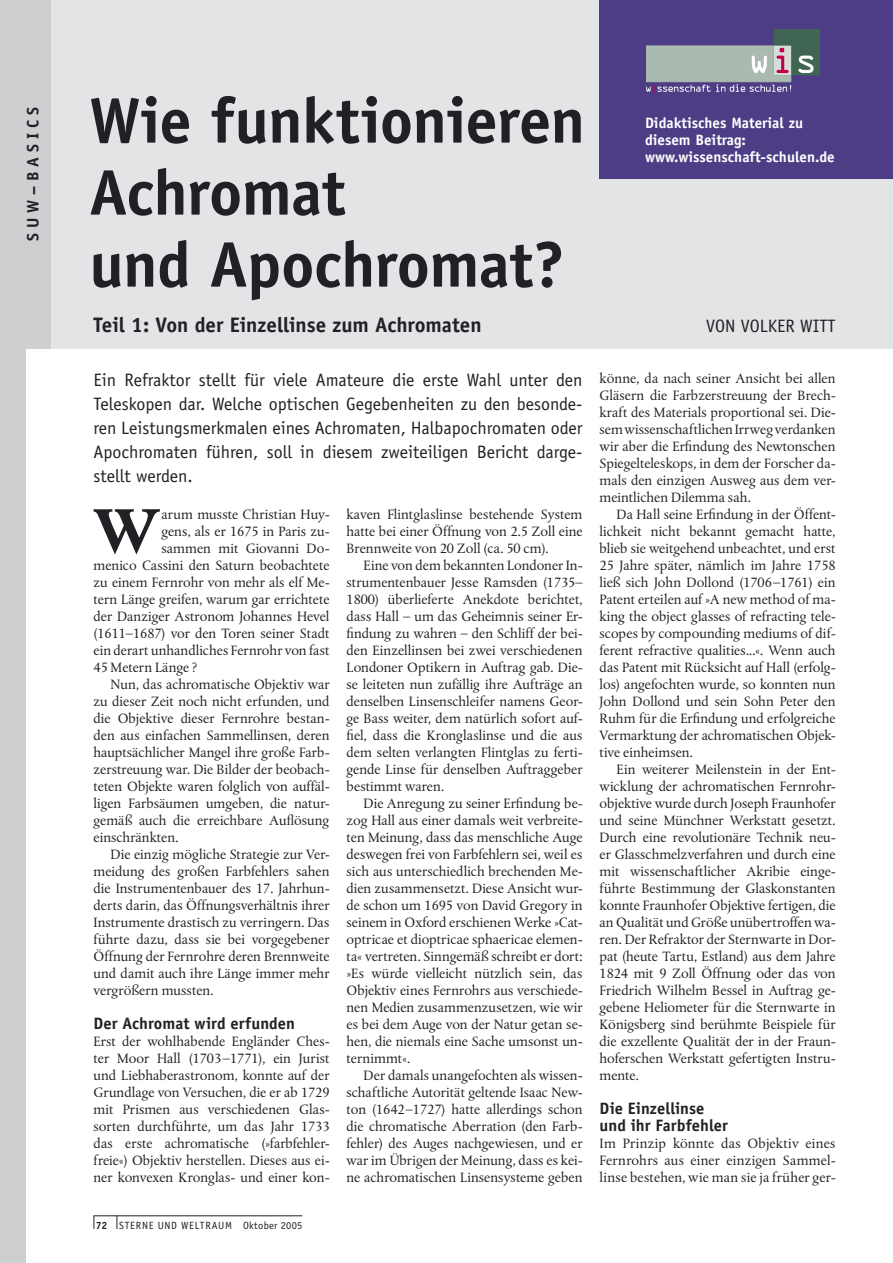
<style>
.page{position:relative;width:893px;height:1263px;background:#fff}
.page>*{position:absolute;margin:0;border:0;box-sizing:border-box;transform-origin:0 0}
.Grundtext-Initial{font:700 64.65px "DTL Albertina T";color:#212125}
.Überschrift-Artikel{font:700 64.5px/72px "Officina Sans";letter-spacing:-.01em;color:#212125}
.Untertitel{font:700 21px "Officina Sans";color:#212125}
.Einleitung{font:18px/24px "Officina Sans";color:#212125;text-align:justify}
.Zwischentitel{font:700 16.5px/17px "Officina Sans";letter-spacing:.005em;color:#212125}
.Grundtext{font:700 16.5px "Officina Sans";letter-spacing:.3em;color:#212125}
.t1{font:700 15px/17px "Officina Sans";color:#fff}
.Grundtext-2{font:14.25px/17px "DTL Albertina T";color:#212125;text-align:justify}
.Grundtext-ohneEinzug{font:14.25px/17px "DTL Albertina T";color:#212125;text-align:justify}
.Grundtext-Initial-2{font:14.25px "DTL Albertina T";color:#212125}
.t2{font:10.5px "Officina Sans";letter-spacing:.055em;color:#212125}
.s1{font-weight:700}
</style>
<div class="page">
<hr style="left:94px;top:1215px;width:208px;height:1px;background:#212125">
<svg style="left:117px;top:1216px;width:1px;height:13px"></svg>
<svg style="left:94px;top:1216px;width:1px;height:13px"></svg>
<div style="left:0;top:0;width:893px;height:349px;background:#e3e4e5"></div>
<div style="left:0;top:0;width:26px;height:1263px;background:#cdcfd1"></div>
<div style="left:25px;top:0;width:26px;height:349px;background:#cdcfd1"></div>
<div style="left:600px;top:0;width:293px;height:178px;background:#4c3d85"></div>
<svg style="left:646px;top:29px;width:174px;height:63px"></svg>
<p class="Grundtext" style="left:23px;top:241px;width:136px;rotate:-90deg">SUW–BASICS</p>
<p class="Überschrift-Artikel" style="left:89px;top:84px;width:497px">Wie funktionieren<br>Achromat<br>und Apochromat?</p>
<p class="Untertitel" style="left:94px;top:311px;width:390px">Teil 1: Von der Einzellinse zum Achromaten</p>
<p class="Einleitung" style="left:706px;top:314px;width:131px">VON VOLKER WITT</p>
<p class="t1" style="left:645px;top:115px;width:160px">Didaktisches Material zu diesem Beitrag:</p>
<p class="t1" style="left:645px;top:149px;width:191px">www.wissenschaft-schulen.de</p>
<p class="Einleitung" style="left:94px;top:368px;width:491px">Ein Refraktor stellt für viele Amateure die erste Wahl unter den Teleskopen dar. Welche optischen Gegebenheiten zu den besonde&shy;ren Leistungsmerkmalen eines Achromaten, Halbapochromaten oder Apochromaten führen, soll in diesem zweiteiligen Bericht darge&shy;stellt werden.</p>
<p class="Grundtext-Initial" style="left:94px;top:489px;width:68px">W</p>
<p class="Grundtext-Initial-2" style="left:161px;top:506px;width:170px">arum musste Christian Huy-</p>
<p class="Grundtext-Initial-2" style="left:161px;top:523px;width:170px">gens, als er 1675 in Paris zu-</p>
<p class="Grundtext-Initial-2" style="left:161px;top:540px;width:170px">sammen mit Giovanni Do-</p>
<p class="Grundtext-Initial-2" style="left:94px;top:557px;width:237px">menico Cassini den Saturn beobachtete</p>
<p class="Grundtext-Initial-2" style="left:94px;top:574px;width:237px">zu einem Fernrohr von mehr als elf Me-</p>
<p class="Grundtext-Initial-2" style="left:94px;top:591px;width:237px">tern Länge greifen, warum gar errichtete</p>
<p class="Grundtext-Initial-2" style="left:94px;top:608px;width:237px">der Danziger Astronom Johannes Hevel</p>
<p class="Grundtext-Initial-2" style="left:94px;top:625px;width:237px">(1611–1687) vor den Toren seiner Stadt</p>
<p class="Grundtext-Initial-2" style="left:94px;top:642px;width:238px">ein derart unhandliches Fernrohr von fast</p>
<p class="Grundtext-Initial-2" style="left:94px;top:659px;width:105px">45 Metern Länge ?</p>
<p class="Grundtext-2" style="left:94px;top:676px;width:238px;text-indent:17px">Nun, das achromatische Objektiv war zu dieser Zeit noch nicht erfunden, und die Objektive dieser Fernrohre bestan&shy;den aus einfachen Sammellinsen, deren hauptsächlicher Mangel ihre große Farb&shy;zerstreuung war. Die Bilder der beobach&shy;teten Objekte waren folglich von auffäl&shy;ligen Farbsäumen umgeben, die natur&shy;gemäß auch die erreichbare Auflösung einschränkten.</p>
<p class="Grundtext-2" style="left:94px;top:846px;width:238px;text-indent:17px">Die einzig mögliche Strategie zur Ver&shy;meidung des großen Farbfehlers sahen die Instrumentenbauer des 17. Jahrhun&shy;derts darin, das Öffnungsverhältnis ihrer Instrumente drastisch zu verringern. Das führte dazu, dass sie bei vorgegebener Öffnung der Fernrohre deren Brennweite und damit auch ihre Länge immer mehr vergrößern mussten.</p>
<p class="Zwischentitel" style="left:94px;top:1015px;width:203px">Der Achromat wird erfunden</p>
<p class="Grundtext-ohneEinzug" style="left:94px;top:1033px;width:237px">Erst der wohlhabende Engländer Ches&shy;ter Moor Hall (1703 –1771), ein Jurist und Liebhaberastronom, konnte auf der Grundlage von Versuchen, die er ab 1729 mit Prismen aus verschiedenen Glas&shy;sorten durchführte, um das Jahr 1733 das erste achromatische (»farbfehler&shy;freie«) Objektiv herstellen. Dieses aus ei&shy;ner konvexen Kronglas- und einer kon-</p>
<p class="t2" style="left:96px;top:1219px;width:208px"><span class="s1">72</span> STERNE UND WELTRAUM Oktober 2005</p>
<p class="Grundtext-ohneEinzug" style="left:347px;top:506px;width:238px">kaven Flintglaslinse bestehende System hatte bei einer Öffnung von 2.5 Zoll eine Brennweite von 20 Zoll (ca. 50 cm).</p>
<p class="Grundtext-2" style="left:347px;top:557px;width:237px;text-indent:17px">Eine von dem bekannten Londoner In&shy;strumentenbauer Jesse Ramsden (1735– 1800) überlieferte Anekdote berichtet, dass Hall – um das Geheimnis seiner Er&shy;findung zu wahren – den Schliff der bei&shy;den Einzellinsen bei zwei verschiedenen Londoner Optikern in Auftrag gab. Die&shy;se leiteten nun zufällig ihre Aufträge an denselben Linsenschleifer namens Geor&shy;ge Bass weiter, dem natürlich sofort auf&shy;fiel, dass die Kronglaslinse und die aus dem selten verlangten Flintglas zu ferti&shy;gende Linse für denselben Auftraggeber bestimmt waren.</p>
<p class="Grundtext-2" style="left:347px;top:795px;width:238px;text-indent:17px">Die Anregung zu seiner Erfindung be&shy;zog Hall aus einer damals weit verbreite&shy;ten Meinung, dass das menschliche Auge deswegen frei von Farbfehlern sei, weil es sich aus unterschiedlich brechenden Me&shy;dien zusammensetzt. Diese Ansicht wur&shy;de schon um 1695 von David Gregory in seinem in Oxford erschienen Werke »Cat&shy;optricae et dioptricae sphaericae elemen&shy;ta« vertreten. Sinngemäß schreibt er dort: »Es würde vielleicht nützlich sein, das Objektiv eines Fernrohrs aus verschiede&shy;nen Medien zusammenzusetzen, wie wir es bei dem Auge von der Natur getan se&shy;hen, die niemals eine Sache umsonst un&shy;ternimmt«.</p>
<p class="Grundtext-2" style="left:347px;top:1067px;width:237px;text-indent:17px">Der damals unangefochten als wissen&shy;schaftliche Autorität geltende Isaac New&shy;ton (1642 –1727) hatte allerdings schon die chromatische Aberration (den Farb&shy;fehler) des Auges nachgewiesen, und er war im Übrigen der Meinung, dass es kei&shy;ne achromatischen Linsensysteme geben</p>
<p class="Grundtext-2" style="left:600px;top:370px;width:238px">könne, da nach seiner Ansicht bei allen Gläsern die Farbzerstreuung der Brech&shy;kraft des Materials proportional sei. Die&shy;sem wissenschaftlichen Irrweg verdanken wir aber die Erfindung des Newtonschen Spiegelteleskops, in dem der Forscher da&shy;mals den einzigen Ausweg aus dem ver&shy;meintlichen Dilemma sah.</p>
<p class="Grundtext-2" style="left:600px;top:506px;width:238px;text-indent:17px">Da Hall seine Erfindung in der Öffent&shy;lichkeit nicht bekannt gemacht hatte, blieb sie weitgehend unbeachtet, und erst 25 Jahre später, nämlich im Jahre 1758 ließ sich John Dollond (1706 –1761) ein Patent erteilen auf »A new method of ma&shy;king the object glasses of refracting tele&shy;scopes by compounding mediums of dif&shy;ferent refractive qualities...«. Wenn auch das Patent mit Rücksicht auf Hall (erfolg&shy;los) angefochten wurde, so konnten nun John Dollond und sein Sohn Peter den Ruhm für die Erfindung und erfolgreiche Vermarktung der achromatischen Objek&shy;tive einheimsen.</p>
<p class="Grundtext-2" style="left:600px;top:761px;width:238px;text-indent:17px">Ein weiterer Meilenstein in der Ent&shy;wicklung der achromatischen Fernrohr&shy;objektive wurde durch Joseph Fraunhofer und seine Münchner Werkstatt gesetzt.<br>Durch eine revolutionäre Technik neu&shy;er Glasschmelzverfahren und durch eine mit wissenschaftlicher Akribie einge&shy;führte Bestimmung der Glaskonstanten konnte Fraunhofer Objektive fertigen, die an Qualität und Größe unübertroffen wa&shy;ren. Der Refraktor der Sternwarte in Dor&shy;pat (heute Tartu, Estland) aus dem Jahre 1824 mit 9 Zoll Öffnung oder das von Friedrich Wilhelm Bessel in Auftrag ge&shy;gebene Heliometer für die Sternwarte in Königsberg sind berühmte Beispiele für die exzellente Qualität der in der Fraun&shy;hoferschen Werkstatt gefertigten Instru&shy;mente.</p>
<p class="Zwischentitel" style="left:600px;top:1100px;width:130px">Die Einzellinse und ihr Farbfehler</p>
<p class="Grundtext-ohneEinzug" style="left:600px;top:1135px;width:237px">Im Prinzip könnte das Objektiv eines Fernrohrs aus einer einzigen Sammel&shy;linse bestehen, wie man sie ja früher ger-</p>
</div>
